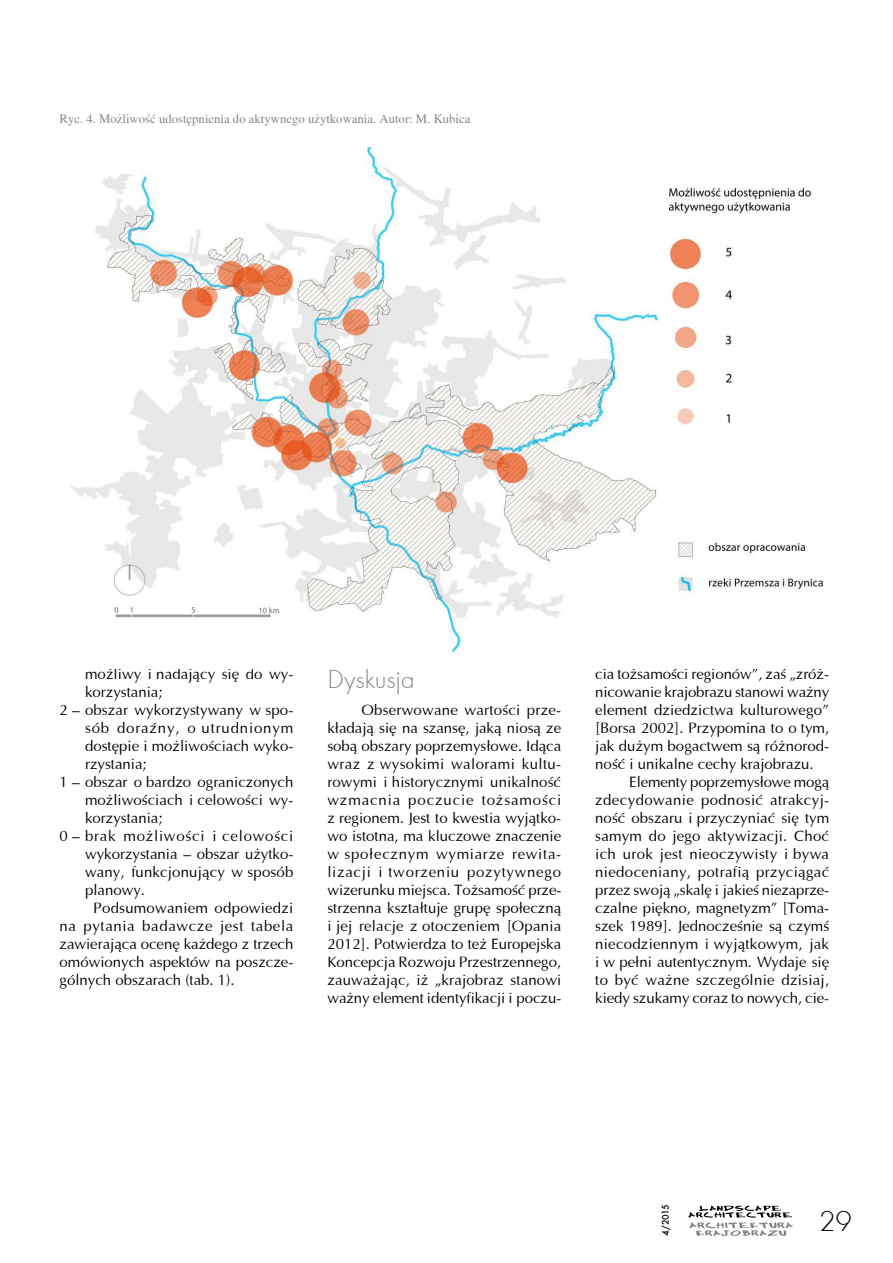
<style>
.page{position:relative;width:893px;height:1263px;background:#fff}
.page>*{position:absolute;margin:0;border:0;box-sizing:border-box;transform-origin:0 0}
.t1{font:30px "Futura TEE Ligh";color:#000}
.t2{font:27px "Futura TEE Ligh";color:#878787}
.t3{font:15px/18px "Ottawa";color:#000;text-align:justify}
.t4{font:15px "Ottawa";letter-spacing:.04em;color:#000}
.t5{font:15px "Ottawa";letter-spacing:.05em;color:#000}
.t6{font:15px "Ottawa";letter-spacing:.055em;color:#000}
.t7{font:12.75px "Toronto";color:#878787}
.t8{font:500 10.05px "Futura TEE";color:#000}
</style>
<div class="page">
<img style="left:689px;top:1222px;width:103px;height:15px">
<svg style="left:688px;top:1205px;width:104px;height:13px"></svg>
<img style="left:70px;top:148px;width:754px;height:506px">
<p class="t7" style="left:60px;top:111px;width:412px">Ryc. 4. Możliwość udostępnienia do aktywnego użytkowania. Autor: M. Kubica</p>
<p class="t3" style="left:85px;top:665px;width:210px">możliwy i nadający się do wy-</p>
<p class="t3" style="left:85px;top:683px;width:79px">korzystania;</p>
<p class="t3" style="left:60px;top:701px;width:235px">2 – obszar wykorzystywany w spo-</p>
<p class="t6" style="left:85px;top:719px;width:210px">sób doraźny, o utrudnionym</p>
<p class="t3" style="left:85px;top:737px;width:210px">dostępie i możliwościach wyko-</p>
<p class="t3" style="left:85px;top:755px;width:63px">rzystania;</p>
<p class="t3" style="left:60px;top:773px;width:235px">1 – obszar o bardzo ograniczonych</p>
<p class="t3" style="left:85px;top:791px;width:210px">możliwościach i celowości wy-</p>
<p class="t3" style="left:85px;top:809px;width:79px">korzystania;</p>
<p class="t5" style="left:60px;top:827px;width:235px">0 – brak możliwości i celowości</p>
<p class="t3" style="left:85px;top:845px;width:210px">wykorzystania – obszar użytko-</p>
<p class="t3" style="left:85px;top:863px;width:210px">wany, funkcjonujący w sposób</p>
<p class="t3" style="left:85px;top:881px;width:62px">planowy.</p>
<p class="t3" style="left:94px;top:899px;width:201px">Podsumowaniem odpowiedzi</p>
<p class="t4" style="left:60px;top:917px;width:235px">na pytania badawcze jest tabela</p>
<p class="t3" style="left:60px;top:935px;width:235px">zawierająca ocenę każdego z trzech</p>
<p class="t3" style="left:60px;top:953px;width:235px">omówionych aspektów na poszcze-</p>
<p class="t3" style="left:60px;top:971px;width:177px">gólnych obszarach (tab. 1).</p>
<h2 class="t2" style="left:327px;top:664px;width:89px">Dyskusja</h2>
<p class="t3" style="left:327px;top:701px;width:236px;text-indent:34px">Obserwowane wartości prze&shy;kładają się na szansę, jaką niosą ze sobą obszary poprzemysłowe. Idąca wraz z wysokimi walorami kultu&shy;rowymi i historycznymi unikalność wzmacnia poczucie tożsamości z regionem. Jest to kwestia wyjątko&shy;wo istotna, ma kluczowe znaczenie w społecznym wymiarze rewita&shy;lizacji i tworzeniu pozytywnego wizerunku miejsca. Tożsamość prze&shy;strzenna kształtuje grupę społeczną i jej relacje z otoczeniem [Opania 2012]. Potwierdza to też Europejska Koncepcja Rozwoju Przestrzennego, zauważając, iż „krajobraz stanowi ważny element identyfikacji i poczu-</p>
<p class="t3" style="left:595px;top:665px;width:235px">cia tożsamości regionów”, zaś „zróż&shy;nicowanie krajobrazu stanowi ważny element dziedzictwa kulturowego” [Borsa 2002]. Przypomina to o tym, jak dużym bogactwem są różnorod&shy;ność i unikalne cechy krajobrazu.</p>
<p class="t3" style="left:595px;top:773px;width:235px;text-indent:34px">Elementy poprzemysłowe mogą zdecydowanie podnosić atrakcyj&shy;ność obszaru i przyczyniać się tym samym do jego aktywizacji. Choć ich urok jest nieoczywisty i bywa niedoceniany, potrafią przyciągać przez swoją „skalę i jakieś niezaprze&shy;czalne piękno, magnetyzm” [Toma&shy;szek 1989]. Jednocześnie są czymś niecodziennym i wyjątkowym, jak i w pełni autentycznym. Wydaje się to być ważne szczególnie dzisiaj, kiedy szukamy coraz to nowych, cie-</p>
<p class="t8" style="left:659px;top:1236px;width:33px;rotate:-90deg">4/2015</p>
<h1 class="t1" style="left:819px;top:1204px;width:34px">29</h1>
</div>
